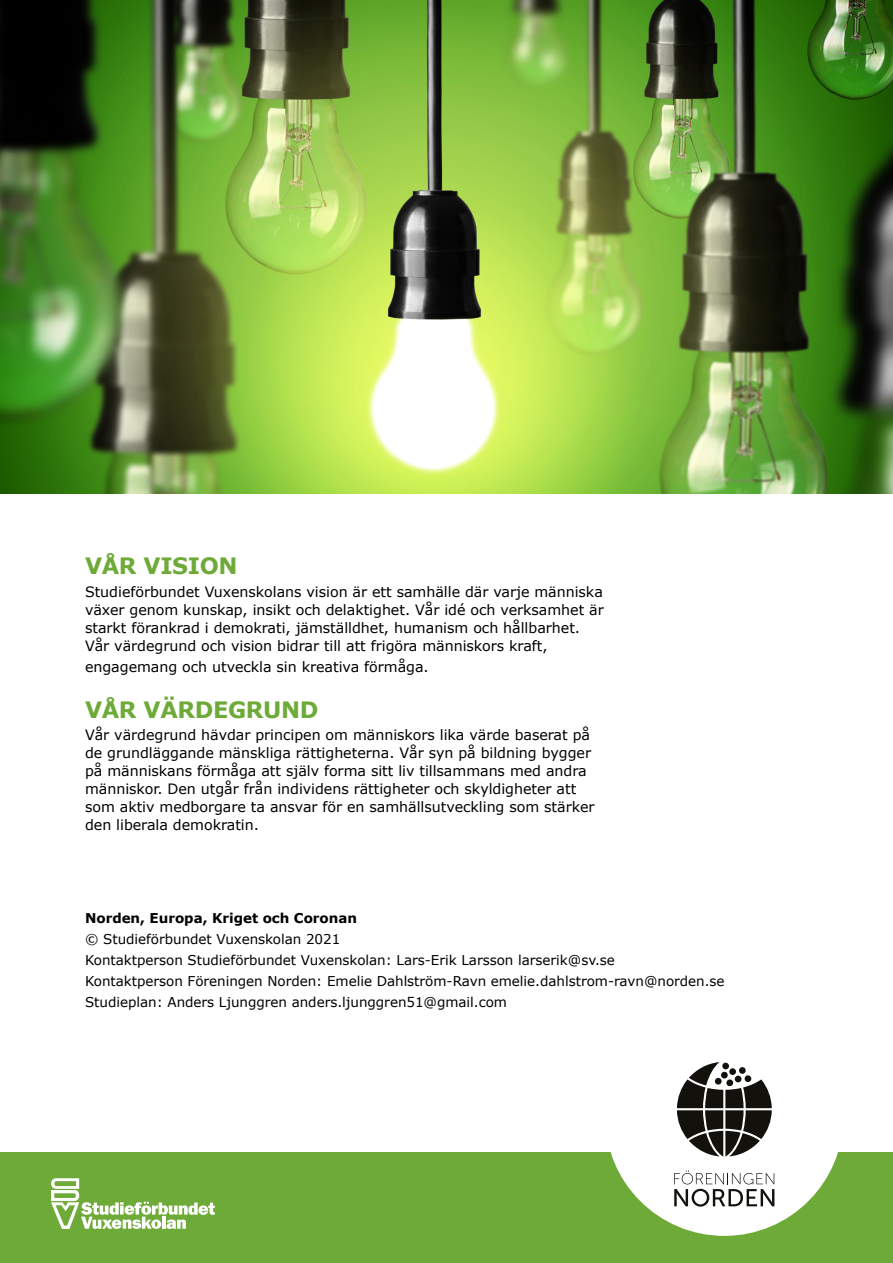
<style>
.page{position:relative;width:893px;height:1263px;background:#fff}
.page>*{position:absolute;margin:0;border:0;box-sizing:border-box;transform-origin:0 0}
.Rub2{font:700 22.5px "Verdana";letter-spacing:-.015em;color:#6eaa38}
.Bröd1_Verdana{font:14.25px/18px "Verdana";letter-spacing:-.005em;color:#000}
.Bröd1_Verdana-2{font:13.5px/21px "Verdana";letter-spacing:-.005em;color:#000}
.s1{font-weight:700}
</style>
<div class="page">
<img style="left:0;top:0;width:893px;height:493px">
<div style="left:0;top:1152px;width:893px;height:111px;background:#6eaa38"></div>
<svg style="left:51px;top:1178px;width:164px;height:51px"></svg>
<div style="left:605px;top:998px;width:238px;height:238px;background:#fff;border-radius:50%"></div>
<svg style="left:677px;top:1062px;width:95px;height:94px"></svg>
<div style="left:726px;top:1079px;width:7px;height:7px;background:#13110c;border-radius:50%"></div>
<div style="left:715px;top:1078px;width:7px;height:6px;background:#13110c;border-radius:50%"></div>
<div style="left:721px;top:1072px;width:7px;height:6px;background:#13110c;border-radius:50%"></div>
<div style="left:722px;top:1063px;width:7px;height:6px;background:#13110c;border-radius:50%"></div>
<svg style="left:674px;top:1170px;width:100px;height:36px"></svg>
<p class="Rub2" style="left:85px;top:551px;width:154px">VÅR VISION</p>
<p class="Bröd1_Verdana" style="left:85px;top:582px;width:520px">Studieförbundet Vuxenskolans vision är ett samhälle där varje människa växer genom kunskap, insikt och delaktighet. Vår idé och verksamhet är starkt förankrad i demokrati, jämställdhet, humanism och hållbarhet.<br>Vår värdegrund och vision bidrar till att frigöra människors kraft,</p>
<p class="Bröd1_Verdana" style="left:85px;top:657px;width:345px">engagemang och utveckla sin kreativa förmåga.</p>
<p class="Rub2" style="left:85px;top:695px;width:235px">VÅR VÄRDEGRUND</p>
<p class="Bröd1_Verdana" style="left:85px;top:726px;width:511px">Vår värdegrund hävdar principen om människors lika värde baserat på de grundläggande mänskliga rättigheterna. Vår syn på bildning bygger på människans förmåga att själv forma sitt liv tillsammans med andra människor. Den utgår från individens rättigheter och skyldigheter att som aktiv medborgare ta ansvar för en samhällsutveckling som stärker den liberala demokratin.</p>
<p class="Bröd1_Verdana-2" style="left:85px;top:908px;width:273px"><span class="s1">Norden, Europa, Kriget och Coronan </span>© Studieförbundet Vuxenskolan 2021</p>
<p class="Bröd1_Verdana-2" style="left:85px;top:950px;width:531px">Kontaktperson Studieförbundet Vuxenskolan: Lars-Erik Larsson larserik@sv.se</p>
<p class="Bröd1_Verdana-2" style="left:85px;top:971px;width:641px">Kontaktperson Föreningen Norden: Emelie Dahlström-Ravn emelie.dahlstrom-ravn@norden.se<br>Studieplan: Anders Ljunggren anders.ljunggren51@gmail.com</p>
</div>
